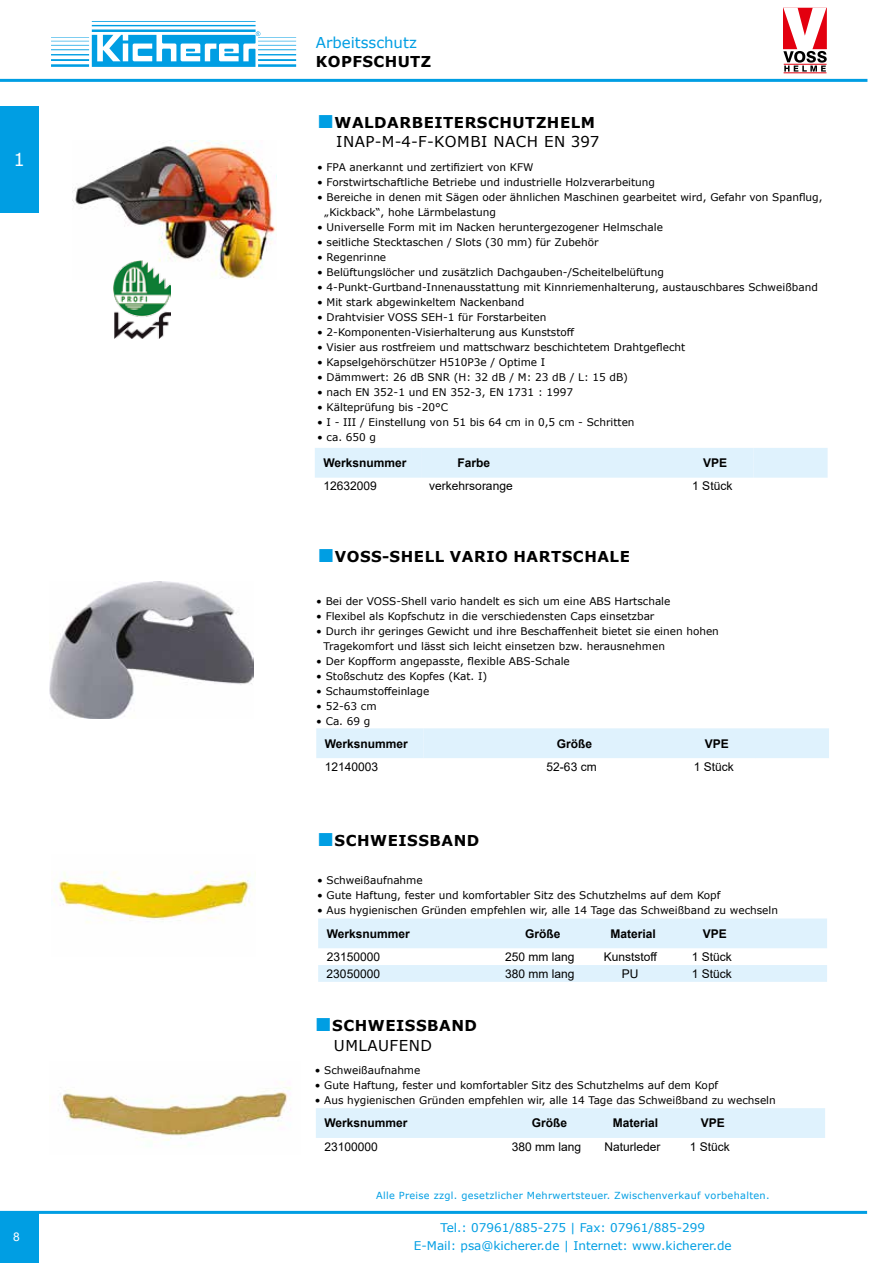
<style>
.page{position:relative;width:893px;height:1263px;background:#fff}
.page>*{position:absolute;margin:0;border:0;box-sizing:border-box;transform-origin:0 0}
.t1{font:18px "Verdana";color:#fff}
.t2{font:700 15px/19.4px "Verdana";letter-spacing:.035em;color:#000}
.t3{font:15px/19.4px "Verdana";letter-spacing:.035em;color:#000;text-align:right}
.t4{font:15px "Verdana";color:#009ee3}
.t5{font:12px "Arial";color:#000}
.t6{font:700 12px "Arial";color:#000}
.t7{font:12px/18px "Verdana";color:#009ee3;text-align:center}
.t8{font:12px "Arial";color:#fff}
.t9{font:10.5px/15px "Verdana";color:#000}
.t10{font:9.75px "Verdana";letter-spacing:.03em;color:#009ee3}
.s1{font-family:"Times New Roman";font-size:28.5px;color:#009ee3}
.s2{font-weight:700}
.s3{font-family:"Times New Roman";font-weight:400;font-size:28.5px;color:#009ee3}
.s4{font-weight:400}
</style>
<div class="page">
<hr style="left:0;top:79px;width:867px;height:3px;background:#009ee3">
<hr style="left:0;top:1211px;width:867px;height:3px;background:#009ee3">
<div style="left:0;top:1211px;width:39px;height:52px;background:#009ee3"></div>
<div style="left:0;top:106px;width:38px;height:107px;background:#009ee3"></div>
<svg style="left:51px;top:21px;width:245px;height:46px"></svg>
<svg style="left:783px;top:8px;width:44px;height:64px"></svg>
<hr style="left:784px;top:73px;width:42px;height:1px;background:#e3000f">
<hr style="left:784px;top:64px;width:43px;height:1px;background:#e3000f">
<div style="left:318px;top:918px;width:509px;height:30px;background:#dff2fd"></div>
<div style="left:318px;top:965px;width:509px;height:17px;background:#dff2fd"></div>
<img style="left:54px;top:871px;width:199px;height:52px">
<div style="left:316px;top:1108px;width:509px;height:30px;background:#dff2fd"></div>
<img style="left:61px;top:1087px;width:230px;height:54px">
<img style="left:72px;top:141px;width:205px;height:138px">
<div style="left:315px;top:448px;width:513px;height:30px;background:#dff2fd"></div>
<img style="left:49px;top:581px;width:204px;height:137px">
<div style="left:316px;top:728px;width:513px;height:30px;background:#dff2fd"></div>
<img style="left:114px;top:260px;width:56px;height:78px">
<h1 class="t1" style="left:13px;top:147px;width:13px">1</h1>
<p class="t8" style="left:13px;top:1229px;width:8px">8</p>
<h2 class="t4" style="left:316px;top:32px;width:103px">Arbeitsschutz</h2>
<h2 class="t2" style="left:316px;top:52px;width:117px">KOPFSCHUTZ</h2>
<h2 class="t3" style="left:317px;top:112px;width:284px"><span class="s1">■</span><span class="s2">WALDARBEITERSCHUTZHELM<br></span>INAP-M-4-F-KOMBI NACH EN 397</h2>
<p class="t9" style="left:317px;top:160px;width:218px">• FPA anerkannt und zertifiziert von KFW</p>
<p class="t9" style="left:317px;top:175px;width:339px">• Forstwirtschaftliche Betriebe und industrielle Holzverarbeitung</p>
<p class="t9" style="left:325px;top:190px;width:500px;text-indent:-7px">• Bereiche in denen mit Sägen oder ähnlichen Maschinen gearbeitet wird, Gefahr von Spanflug, „Kickback“, hohe Lärmbelastung</p>
<p class="t9" style="left:317px;top:220px;width:347px">• Universelle Form mit im Nacken heruntergezogener Helmschale</p>
<p class="t9" style="left:317px;top:235px;width:283px">• seitliche Stecktaschen / Slots (30 mm) für Zubehör</p>
<p class="t9" style="left:317px;top:250px;width:71px">• Regenrinne</p>
<p class="t9" style="left:317px;top:265px;width:348px">• Belüftungslöcher und zusätzlich Dachgauben-/Scheitelbelüftung</p>
<p class="t9" style="left:317px;top:280px;width:502px">• 4-Punkt-Gurtband-Innenausstattung mit Kinnriemenhalterung, austauschbares Schweißband</p>
<p class="t9" style="left:317px;top:295px;width:209px">• Mit stark abgewinkeltem Nackenband</p>
<p class="t9" style="left:317px;top:310px;width:231px">• Drahtvisier VOSS SEH-1 für Forstarbeiten</p>
<p class="t9" style="left:317px;top:325px;width:259px">• 2-Komponenten-Visierhalterung aus Kunststoff</p>
<p class="t9" style="left:317px;top:340px;width:370px">• Visier aus rostfreiem und mattschwarz beschichtetem Drahtgeflecht</p>
<p class="t9" style="left:317px;top:355px;width:230px">• Kapselgehörschützer H510P3e / Optime I</p>
<p class="t9" style="left:317px;top:370px;width:312px">• Dämmwert: 26 dB SNR (H: 32 dB / M: 23 dB / L: 15 dB)</p>
<p class="t9" style="left:317px;top:385px;width:258px">• nach EN 352-1 und EN 352-3, EN 1731 : 1997</p>
<p class="t9" style="left:317px;top:400px;width:132px">• Kälteprüfung bis -20°C</p>
<p class="t9" style="left:317px;top:415px;width:319px">• I - III / Einstellung von 51 bis 64 cm in 0,5 cm - Schritten</p>
<p class="t9" style="left:317px;top:430px;width:60px">• ca. 650 g</p>
<p class="t6" style="left:323px;top:454px;width:85px">Werksnummer</p>
<p class="t6" style="left:458px;top:454px;width:34px">Farbe</p>
<p class="t6" style="left:703px;top:454px;width:26px">VPE</p>
<p class="t5" style="left:323px;top:478px;width:55px">12632009</p>
<p class="t5" style="left:429px;top:478px;width:85px">verkehrsorange</p>
<p class="t5" style="left:692px;top:478px;width:42px">1 Stück</p>
<h2 class="t2" style="left:317px;top:547px;width:314px"><span class="s3">■</span>VOSS-SHELL VARIO HARTSCHALE</h2>
<p class="t9" style="left:316px;top:594px;width:356px">• Bei der VOSS-Shell vario handelt es sich um eine ABS Hartschale</p>
<p class="t9" style="left:316px;top:609px;width:340px">• Flexibel als Kopfschutz in die verschiedensten Caps einsetzbar</p>
<p class="t9" style="left:324px;top:624px;width:397px;text-indent:-7px">• Durch ihr geringes Gewicht und ihre Beschaffenheit bietet sie einen hohen<br>Tragekomfort und lässt sich leicht einsetzen bzw. herausnehmen</p>
<p class="t9" style="left:316px;top:654px;width:255px">• Der Kopfform angepasste, flexible ABS-Schale</p>
<p class="t9" style="left:316px;top:669px;width:172px">• Stoßschutz des Kopfes (Kat. I)</p>
<p class="t9" style="left:316px;top:684px;width:115px">• Schaumstoffeinlage</p>
<p class="t9" style="left:316px;top:699px;width:62px">• 52-63 cm</p>
<p class="t9" style="left:316px;top:714px;width:56px">• Ca. 69 g</p>
<p class="t6" style="left:325px;top:735px;width:85px">Werksnummer</p>
<p class="t6" style="left:557px;top:735px;width:37px">Größe</p>
<p class="t6" style="left:705px;top:735px;width:26px">VPE</p>
<p class="t5" style="left:325px;top:758px;width:55px">12140003</p>
<p class="t5" style="left:547px;top:758px;width:52px">52-63 cm</p>
<p class="t5" style="left:694px;top:758px;width:42px">1 Stück</p>
<h2 class="t2" style="left:317px;top:830px;width:164px"><span class="s3">■</span>SCHWEISSBAND</h2>
<p class="t9" style="left:317px;top:872px;width:107px">• Schweißaufnahme</p>
<p class="t9" style="left:317px;top:887px;width:405px">• Gute Haftung, fester und komfortabler Sitz des Schutzhelms auf dem Kopf</p>
<p class="t9" style="left:317px;top:902px;width:462px">• Aus hygienischen Gründen empfehlen wir, alle 14 Tage das Schweißband zu wechseln</p>
<p class="t6" style="left:327px;top:925px;width:85px">Werksnummer</p>
<p class="t6" style="left:525px;top:925px;width:37px">Größe</p>
<p class="t6" style="left:611px;top:925px;width:47px">Material</p>
<p class="t6" style="left:703px;top:925px;width:26px">VPE</p>
<p class="t5" style="left:327px;top:948px;width:55px">23150000</p>
<p class="t5" style="left:505px;top:948px;width:71px">250 mm lang</p>
<p class="t5" style="left:604px;top:948px;width:55px">Kunststoff</p>
<p class="t5" style="left:692px;top:948px;width:42px">1 Stück</p>
<p class="t5" style="left:327px;top:965px;width:55px">23050000</p>
<p class="t5" style="left:505px;top:965px;width:71px">380 mm lang</p>
<p class="t5" style="left:622px;top:965px;width:18px">PU</p>
<p class="t5" style="left:692px;top:965px;width:42px">1 Stück</p>
<h2 class="t2" style="left:334px;top:1016px;width:145px;text-indent:-19px"><span class="s3">■</span>SCHWEISSBAND<br><span class="s4">UMLAUFEND</span></h2>
<p class="t9" style="left:315px;top:1063px;width:107px">• Schweißaufnahme</p>
<p class="t9" style="left:315px;top:1078px;width:405px">• Gute Haftung, fester und komfortabler Sitz des Schutzhelms auf dem Kopf</p>
<p class="t9" style="left:315px;top:1093px;width:462px">• Aus hygienischen Gründen empfehlen wir, alle 14 Tage das Schweißband zu wechseln</p>
<p class="t6" style="left:324px;top:1115px;width:85px">Werksnummer</p>
<p class="t6" style="left:532px;top:1115px;width:37px">Größe</p>
<p class="t6" style="left:613px;top:1115px;width:47px">Material</p>
<p class="t6" style="left:701px;top:1115px;width:26px">VPE</p>
<p class="t5" style="left:324px;top:1138px;width:55px">23100000</p>
<p class="t5" style="left:512px;top:1138px;width:71px">380 mm lang</p>
<p class="t5" style="left:605px;top:1138px;width:58px">Naturleder</p>
<p class="t5" style="left:690px;top:1138px;width:42px">1 Stück</p>
<p class="t10" style="left:376px;top:1189px;width:395px">Alle Preise zzgl. gesetzlicher Mehrwertsteuer. Zwischenverkauf vorbehalten.</p>
<p class="t7" style="left:414px;top:1219px;width:319px">Tel.: 07961/885-275 | Fax: 07961/885-299<br>E-Mail: psa@kicherer.de | Internet: www.kicherer.de</p>
</div>
